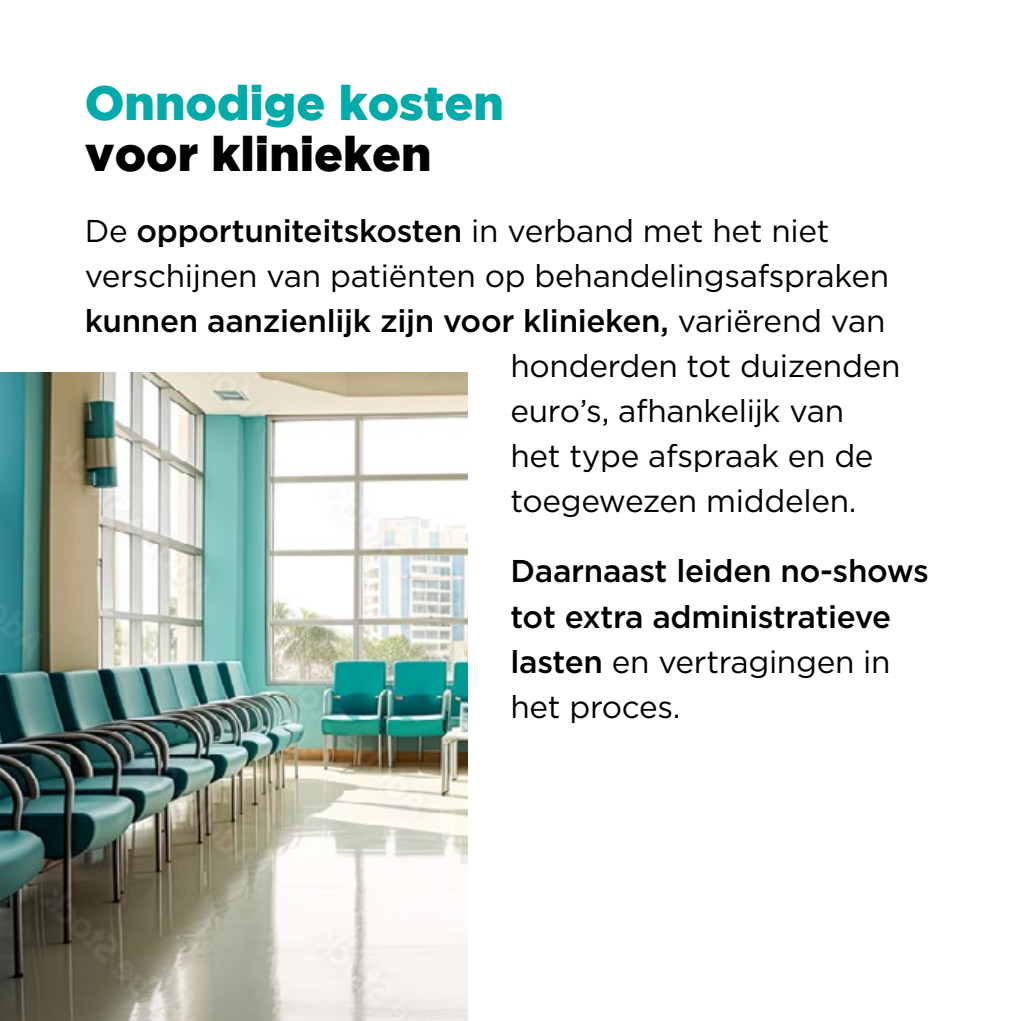
<style>
.page{position:relative;width:1021px;height:1021px;background:#fff}
.page>*{position:absolute;margin:0;border:0;box-sizing:border-box;transform-origin:0 0}
.t1{font:900 48px "Gotham";color:#00abaa}
.t2{font:900 48px "Gotham";color:#000}
.t3{font:31.5px "Gotham";letter-spacing:-.01em;color:#000}
.t4{font:500 31.5px/45px "Gotham";letter-spacing:-.01em;color:#000}
.s1{font-weight:500}
.s2{font-weight:400}
</style>
<div class="page">
<img style="left:0;top:372px;width:468px;height:648px">
<h1 class="t1" style="left:85px;top:75px;width:421px">Onnodige kosten</h1>
<h1 class="t2" style="left:85px;top:126px;width:348px">voor klinieken</h1>
<p class="t3" style="left:85px;top:210px;width:746px">De <span class="s1">opportuniteitskosten</span> in verband met het niet</p>
<p class="t3" style="left:85px;top:255px;width:805px">verschijnen van patiënten op behandelingsafspraken</p>
<p class="t4" style="left:85px;top:298px;width:802px">kunnen aanzienlijk zijn voor klinieken, <span class="s2">variërend van</span></p>
<p class="t3" style="left:510px;top:345px;width:391px">honderden tot duizenden</p>
<p class="t3" style="left:510px;top:390px;width:335px">euro’s, afhankelijk van</p>
<p class="t3" style="left:510px;top:435px;width:364px">het type afspraak en de</p>
<p class="t3" style="left:510px;top:480px;width:347px">toegewezen middelen.</p>
<p class="t4" style="left:510px;top:548px;width:420px">Daarnaast leiden no-shows tot extra administratieve lasten <span class="s2">en vertragingen in het proces.</span></p>
</div>
